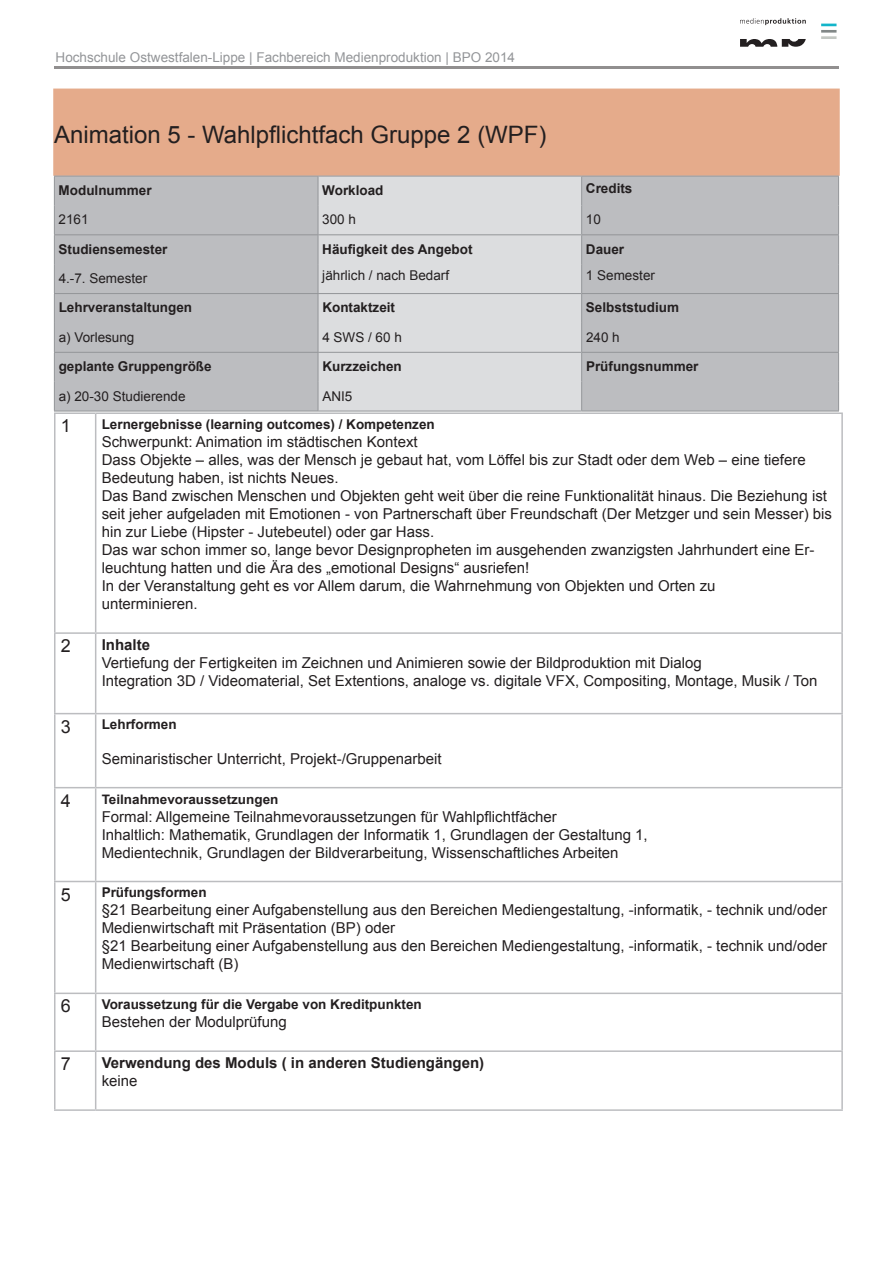
<style>
.page{position:relative;width:893px;height:1263px;background:#fff}
.page>*{position:absolute;margin:0;border:0;box-sizing:border-box;transform-origin:0 0}
.t1{font:24px "Arial";color:#231f20}
.t2{font:18px "Arial";color:#231f20}
.t3{font:15px/18px "Arial";color:#231f20}
.t4{font:700 15px "Arial";color:#231f20}
.t5{font:700 13.5px "Arial";color:#231f20}
.t6{font:13.5px "Arial";color:#231f20}
.t7{font:13.5px "Arial";color:#939598}
.t8{font:700 13.05px "Arial";color:#231f20}
</style>
<div class="page">
<div style="left:53px;top:89px;width:787px;height:87px;background:#e5ab8b;border:2px solid #e5ab8b"></div>
<hr style="left:54px;top:66px;width:785px;height:3px;background:#231f20">
<svg style="left:740px;top:39px;width:66px;height:8px"></svg>
<svg style="left:740px;top:18px;width:66px;height:7px"></svg>
<hr style="left:821px;top:30px;width:15px;height:3px;background:#828888">
<hr style="left:821px;top:36px;width:15px;height:3px;background:#c3c7c3">
<svg style="left:821px;top:24px;width:15px;height:2px"></svg>
<hr style="left:96px;top:713px;width:747px;height:1px;background:#bcbdc0">
<hr style="left:841px;top:714px;width:2px;height:73px;background:#bcbdc0">
<hr style="left:96px;top:787px;width:747px;height:1px;background:#bcbdc0">
<hr style="left:841px;top:788px;width:2px;height:93px;background:#bcbdc0">
<hr style="left:96px;top:881px;width:747px;height:1px;background:#bcbdc0">
<hr style="left:841px;top:882px;width:2px;height:110px;background:#bcbdc0">
<hr style="left:96px;top:992px;width:747px;height:2px;background:#bcbdc0">
<hr style="left:841px;top:994px;width:2px;height:56px;background:#bcbdc0">
<hr style="left:96px;top:1050px;width:747px;height:2px;background:#bcbdc0">
<hr style="left:841px;top:1052px;width:2px;height:57px;background:#bcbdc0">
<hr style="left:96px;top:1109px;width:747px;height:2px;background:#bcbdc0">
<hr style="left:54px;top:412px;width:42px;height:2px;background:#bcbdc0">
<hr style="left:54px;top:414px;width:2px;height:218px;background:#bcbdc0">
<hr style="left:54px;top:632px;width:42px;height:2px;background:#bcbdc0">
<hr style="left:54px;top:634px;width:2px;height:79px;background:#bcbdc0">
<hr style="left:95px;top:634px;width:1px;height:79px;background:#bcbdc0">
<hr style="left:841px;top:634px;width:2px;height:79px;background:#bcbdc0">
<hr style="left:54px;top:713px;width:42px;height:1px;background:#bcbdc0">
<hr style="left:54px;top:714px;width:2px;height:73px;background:#bcbdc0">
<hr style="left:95px;top:714px;width:1px;height:73px;background:#bcbdc0">
<hr style="left:96px;top:412px;width:747px;height:2px;background:#bcbdc0">
<hr style="left:95px;top:414px;width:1px;height:218px;background:#bcbdc0">
<hr style="left:841px;top:414px;width:2px;height:218px;background:#bcbdc0">
<hr style="left:96px;top:632px;width:747px;height:2px;background:#bcbdc0">
<hr style="left:54px;top:787px;width:42px;height:1px;background:#bcbdc0">
<hr style="left:54px;top:788px;width:2px;height:93px;background:#bcbdc0">
<hr style="left:95px;top:788px;width:1px;height:93px;background:#bcbdc0">
<hr style="left:54px;top:881px;width:42px;height:1px;background:#bcbdc0">
<hr style="left:54px;top:882px;width:2px;height:110px;background:#bcbdc0">
<hr style="left:95px;top:882px;width:1px;height:110px;background:#bcbdc0">
<hr style="left:54px;top:992px;width:42px;height:2px;background:#bcbdc0">
<hr style="left:54px;top:994px;width:2px;height:56px;background:#bcbdc0">
<hr style="left:95px;top:994px;width:1px;height:56px;background:#bcbdc0">
<hr style="left:54px;top:1050px;width:42px;height:2px;background:#bcbdc0">
<hr style="left:54px;top:1052px;width:2px;height:57px;background:#bcbdc0">
<hr style="left:95px;top:1052px;width:1px;height:57px;background:#bcbdc0">
<hr style="left:54px;top:1109px;width:42px;height:2px;background:#bcbdc0">
<div style="left:55px;top:177px;width:783px;height:234px;background:#bcbdc0"></div>
<div style="left:319px;top:177px;width:262px;height:234px;background:#dcdddf"></div>
<hr style="left:54px;top:234px;width:264px;height:1px;background:#939598">
<hr style="left:318px;top:234px;width:264px;height:1px;background:#939598">
<hr style="left:54px;top:293px;width:264px;height:1px;background:#939598">
<hr style="left:318px;top:293px;width:264px;height:1px;background:#939598">
<hr style="left:54px;top:352px;width:264px;height:1px;background:#939598">
<hr style="left:318px;top:352px;width:264px;height:1px;background:#939598">
<hr style="left:582px;top:234px;width:257px;height:1px;background:#939598">
<hr style="left:582px;top:293px;width:257px;height:1px;background:#939598">
<hr style="left:582px;top:352px;width:257px;height:1px;background:#939598">
<hr style="left:54px;top:176px;width:264px;height:1px;background:#939598">
<svg style="left:54px;top:176px;width:1px;height:235px"></svg>
<hr style="left:54px;top:411px;width:264px;height:1px;background:#939598">
<hr style="left:582px;top:176px;width:257px;height:1px;background:#939598">
<svg style="left:838px;top:176px;width:1px;height:235px"></svg>
<hr style="left:582px;top:411px;width:257px;height:1px;background:#939598">
<hr style="left:318px;top:176px;width:264px;height:1px;background:#939598">
<svg style="left:318px;top:176px;width:1px;height:235px"></svg>
<svg style="left:581px;top:176px;width:1px;height:235px"></svg>
<hr style="left:318px;top:411px;width:264px;height:1px;background:#939598">
<p class="t7" style="left:56px;top:48px;width:461px">Hochschule Ostwestfalen-Lippe | Fachbereich Medienproduktion | BPO 2014</p>
<h1 class="t1" style="left:54px;top:119px;width:494px">Animation 5 - Wahlpflichtfach Gruppe 2 (WPF)</h1>
<p class="t5" style="left:59px;top:181px;width:95px">Modulnummer</p>
<p class="t5" style="left:322px;top:181px;width:63px">Workload</p>
<p class="t5" style="left:586px;top:180px;width:48px">Credits</p>
<p class="t6" style="left:59px;top:211px;width:32px">2161</p>
<p class="t6" style="left:322px;top:211px;width:35px">300 h</p>
<p class="t6" style="left:586px;top:211px;width:17px">10</p>
<p class="t5" style="left:59px;top:240px;width:110px">Studiensemester</p>
<p class="t5" style="left:322px;top:240px;width:152px">Häufigkeit des Angebot</p>
<p class="t5" style="left:586px;top:240px;width:40px">Dauer</p>
<p class="t6" style="left:59px;top:269px;width:90px">4.-7. Semester</p>
<p class="t6" style="left:322px;top:266px;width:128px">jährlich / nach Bedarf</p>
<p class="t6" style="left:586px;top:266px;width:71px">1 Semester</p>
<p class="t5" style="left:59px;top:299px;width:135px">Lehrveranstaltungen</p>
<p class="t5" style="left:322px;top:299px;width:74px">Kontaktzeit</p>
<p class="t5" style="left:586px;top:299px;width:95px">Selbststudium</p>
<p class="t6" style="left:59px;top:328px;width:77px">a) Vorlesung</p>
<p class="t6" style="left:322px;top:328px;width:81px">4 SWS / 60 h</p>
<p class="t6" style="left:586px;top:328px;width:35px">240 h</p>
<p class="t5" style="left:59px;top:357px;width:155px">geplante Gruppengröße</p>
<p class="t5" style="left:322px;top:357px;width:81px">Kurzzeichen</p>
<p class="t5" style="left:586px;top:357px;width:114px">Prüfungsnummer</p>
<p class="t6" style="left:59px;top:387px;width:128px">a) 20-30 Studierende</p>
<p class="t6" style="left:322px;top:387px;width:32px">ANI5</p>
<p class="t2" style="left:61px;top:414px;width:12px">1</p>
<p class="t5" style="left:102px;top:415px;width:335px">Lernergebnisse (learning outcomes) / Kompetenzen</p>
<p class="t3" style="left:102px;top:433px;width:732px">Schwerpunkt: Animation im städtischen Kontext<br>Dass Objekte – alles, was der Mensch je gebaut hat, vom Löffel bis zur Stadt oder dem Web – eine tiefere Bedeutung haben, ist nichts Neues.<br>Das Band zwischen Menschen und Objekten geht weit über die reine Funktionalität hinaus. Die Beziehung ist seit jeher aufgeladen mit Emotionen - von Partnerschaft über Freundschaft (Der Metzger und sein Messer) bis hin zur Liebe (Hipster - Jutebeutel) oder gar Hass.<br>Das war schon immer so, lange bevor Designpropheten im ausgehenden zwanzigsten Jahrhundert eine Er&shy;leuchtung hatten und die Ära des „emotional Designs“ ausriefen!<br>In der Veranstaltung geht es vor Allem darum, die Wahrnehmung von Objekten und Orten zu<br>unterminieren.</p>
<p class="t2" style="left:61px;top:634px;width:12px">2</p>
<p class="t4" style="left:102px;top:635px;width:50px">Inhalte</p>
<p class="t3" style="left:102px;top:654px;width:717px">Vertiefung der Fertigkeiten im Zeichnen und Animieren sowie der Bildproduktion mit Dialog<br>Integration 3D / Videomaterial, Set Extentions, analoge vs. digitale VFX, Compositing, Montage, Musik / Ton</p>
<p class="t2" style="left:61px;top:715px;width:12px">3</p>
<p class="t5" style="left:102px;top:716px;width:77px">Lehrformen</p>
<p class="t3" style="left:102px;top:749px;width:342px">Seminaristischer Unterricht, Projekt-/Gruppenarbeit</p>
<p class="t2" style="left:61px;top:789px;width:12px">4</p>
<p class="t8" style="left:102px;top:790px;width:178px">Teilnahmevoraussetzungen</p>
<p class="t3" style="left:102px;top:807px;width:548px">Formal: Allgemeine Teilnahmevoraussetzungen für Wahlpflichtfächer<br>Inhaltlich: Mathematik, Grundlagen der Informatik 1, Grundlagen der Gestaltung 1,<br>Medientechnik, Grundlagen der Bildverarbeitung, Wissenschaftliches Arbeiten</p>
<p class="t2" style="left:61px;top:882px;width:12px">5</p>
<p class="t5" style="left:102px;top:884px;width:107px">Prüfungsformen</p>
<p class="t3" style="left:102px;top:901px;width:727px">§21 Bearbeitung einer Aufgabenstellung aus den Bereichen Mediengestaltung, -informatik, - technik und/oder Medienwirtschaft mit Präsentation (BP) oder<br>§21 Bearbeitung einer Aufgabenstellung aus den Bereichen Mediengestaltung, -informatik, - technik und/oder Medienwirtschaft (B)</p>
<p class="t2" style="left:61px;top:994px;width:12px">6</p>
<p class="t5" style="left:102px;top:995px;width:322px">Voraussetzung für die Vergabe von Kreditpunkten</p>
<p class="t3" style="left:102px;top:1013px;width:187px">Bestehen der Modulprüfung</p>
<p class="t2" style="left:61px;top:1052px;width:12px">7</p>
<p class="t4" style="left:102px;top:1053px;width:384px">Verwendung des Moduls ( in anderen Studiengängen)</p>
<p class="t3" style="left:102px;top:1072px;width:37px">keine</p>
</div>
